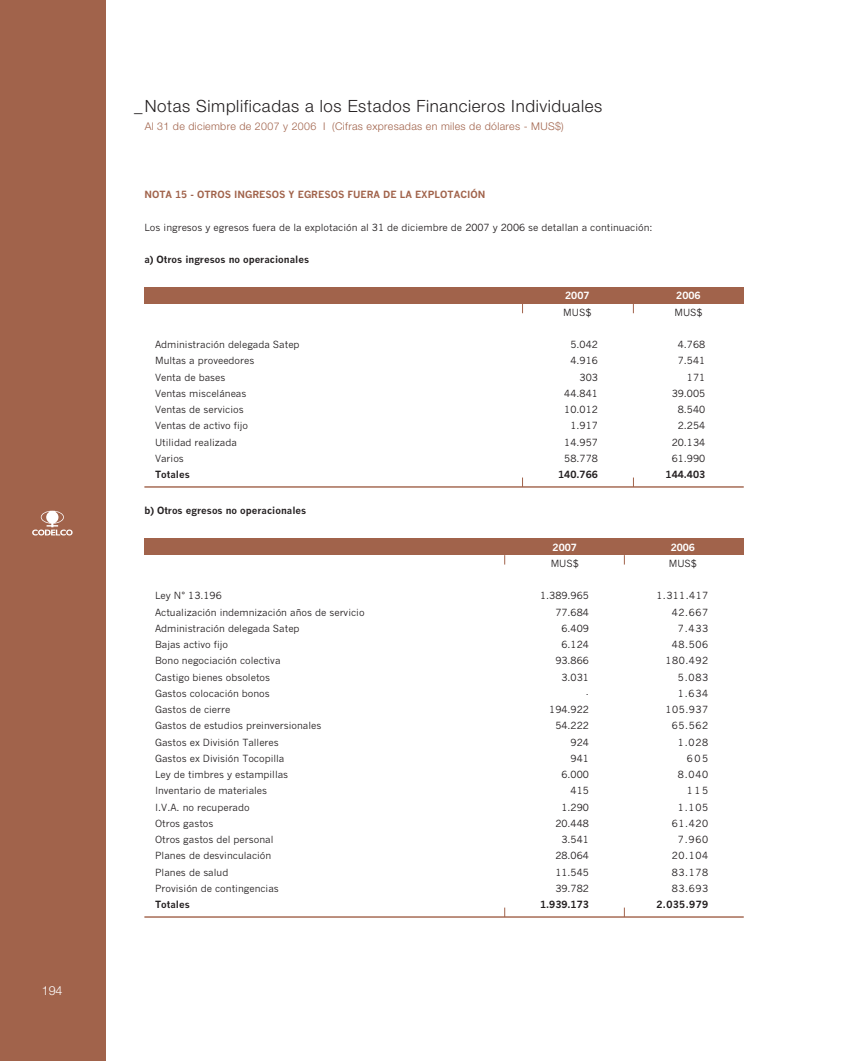
<style>
.page{position:relative;width:849px;height:1061px;background:#fff}
.page>*{position:absolute;margin:0;border:0;box-sizing:border-box;transform-origin:0 0}
.t1{font:300 16.88px "Helvetica Neue LT Std";letter-spacing:.035em;color:#231f20}
.t2{font:300 12.5px "Helvetica Neue LT Std";color:#fff}
.t3{font:300 10.62px "Helvetica Neue LT Std";letter-spacing:.03em;color:#a1634b}
.t4{font:9.75px "News Gothic";color:#231f20}
.t5{font:700 9.75px "News Gothic";color:#231f20}
.t6{font:700 9.75px "News Gothic";color:#a1634b}
.t7{font:700 9.75px "News Gothic";color:#fff}
</style>
<div class="page">
<div style="left:144px;top:287px;width:599px;height:17px;background:#a1634b"></div>
<div style="left:144px;top:539px;width:599px;height:16px;background:#a1634b"></div>
<div style="left:0;top:0;width:105px;height:1061px;background:#a1634b"></div>
<hr style="left:144px;top:486px;width:599px;height:2px;background:#a1634b">
<hr style="left:144px;top:916px;width:599px;height:2px;background:#a1634b">
<svg style="left:32px;top:511px;width:41px;height:24px"></svg>
<p class="t2" style="left:42px;top:986px;width:22px">194</p>
<h1 class="t1" style="left:134px;top:100px;width:469px">_Notas Simplificadas a los Estados Financieros Individuales</h1>
<p class="t3" style="left:145px;top:122px;width:420px">Al 31 de diciembre de 2007 y 2006 I (Cifras expresadas en miles de dólares - MUS$)</p>
<p class="t6" style="left:144px;top:191px;width:342px">NOTA 15 - OTROS INGRESOS Y EGRESOS FUERA DE LA EXPLOTACIÓN</p>
<p class="t4" style="left:144px;top:223px;width:509px">Los ingresos y egresos fuera de la explotación al 31 de diciembre de 2007 y 2006 se detallan a continuación:</p>
<p class="t5" style="left:144px;top:256px;width:166px">a) Otros ingresos no operacionales</p>
<p class="t7" style="left:565px;top:292px;width:26px">2007</p>
<p class="t7" style="left:676px;top:292px;width:26px">2006</p>
<p class="t4" style="left:563px;top:308px;width:30px">MUS$</p>
<p class="t4" style="left:674px;top:308px;width:30px">MUS$</p>
<p class="t4" style="left:155px;top:341px;width:146px">Administración delegada Satep</p>
<p class="t4" style="left:570px;top:341px;width:29px">5.042</p>
<p class="t4" style="left:677px;top:341px;width:29px">4.768</p>
<p class="t4" style="left:155px;top:357px;width:101px">Multas a proveedores</p>
<p class="t4" style="left:570px;top:357px;width:29px">4.916</p>
<p class="t4" style="left:677px;top:357px;width:29px">7.541</p>
<p class="t4" style="left:155px;top:373px;width:72px">Venta de bases</p>
<p class="t4" style="left:579px;top:373px;width:20px">303</p>
<p class="t4" style="left:686px;top:373px;width:20px">171</p>
<p class="t4" style="left:155px;top:390px;width:93px">Ventas misceláneas</p>
<p class="t4" style="left:564px;top:390px;width:35px">44.841</p>
<p class="t4" style="left:671px;top:390px;width:35px">39.005</p>
<p class="t4" style="left:155px;top:406px;width:90px">Ventas de servicios</p>
<p class="t4" style="left:564px;top:406px;width:35px">10.012</p>
<p class="t4" style="left:677px;top:406px;width:29px">8.540</p>
<p class="t4" style="left:155px;top:422px;width:94px">Ventas de activo fijo</p>
<p class="t4" style="left:570px;top:422px;width:29px">1.917</p>
<p class="t4" style="left:677px;top:422px;width:29px">2.254</p>
<p class="t4" style="left:155px;top:438px;width:83px">Utilidad realizada</p>
<p class="t4" style="left:564px;top:438px;width:35px">14.957</p>
<p class="t4" style="left:671px;top:438px;width:35px">20.134</p>
<p class="t4" style="left:155px;top:455px;width:30px">Varios</p>
<p class="t4" style="left:564px;top:455px;width:35px">58.778</p>
<p class="t4" style="left:671px;top:455px;width:35px">61.990</p>
<p class="t5" style="left:155px;top:471px;width:36px">Totales</p>
<p class="t5" style="left:558px;top:471px;width:41px">140.766</p>
<p class="t5" style="left:665px;top:471px;width:41px">144.403</p>
<p class="t5" style="left:144px;top:507px;width:163px">b) Otros egresos no operacionales</p>
<p class="t7" style="left:552px;top:543px;width:26px">2007</p>
<p class="t7" style="left:670px;top:543px;width:26px">2006</p>
<p class="t4" style="left:550px;top:560px;width:30px">MUS$</p>
<p class="t4" style="left:668px;top:560px;width:30px">MUS$</p>
<p class="t4" style="left:155px;top:592px;width:68px">Ley N° 13.196</p>
<p class="t4" style="left:540px;top:592px;width:50px">1.389.965</p>
<p class="t4" style="left:656px;top:592px;width:53px">1.311.417</p>
<p class="t4" style="left:155px;top:608px;width:211px">Actualización indemnización años de servicio</p>
<p class="t4" style="left:555px;top:608px;width:35px">77.684</p>
<p class="t4" style="left:671px;top:608px;width:38px">42.667</p>
<p class="t4" style="left:155px;top:625px;width:146px">Administración delegada Satep</p>
<p class="t4" style="left:561px;top:625px;width:29px">6.409</p>
<p class="t4" style="left:677px;top:625px;width:32px">7.433</p>
<p class="t4" style="left:155px;top:641px;width:74px">Bajas activo fijo</p>
<p class="t4" style="left:561px;top:641px;width:29px">6.124</p>
<p class="t4" style="left:671px;top:641px;width:38px">48.506</p>
<p class="t4" style="left:155px;top:657px;width:127px">Bono negociación colectiva</p>
<p class="t4" style="left:555px;top:657px;width:35px">93.866</p>
<p class="t4" style="left:665px;top:657px;width:44px">180.492</p>
<p class="t4" style="left:155px;top:673px;width:116px">Castigo bienes obsoletos</p>
<p class="t4" style="left:561px;top:673px;width:29px">3.031</p>
<p class="t4" style="left:677px;top:673px;width:32px">5.083</p>
<p class="t4" style="left:155px;top:690px;width:116px">Gastos colocación bonos</p>
<p class="t4" style="left:585px;top:690px;width:5px">-</p>
<p class="t4" style="left:677px;top:690px;width:32px">1.634</p>
<p class="t4" style="left:155px;top:706px;width:77px">Gastos de cierre</p>
<p class="t4" style="left:549px;top:706px;width:41px">194.922</p>
<p class="t4" style="left:665px;top:706px;width:44px">105.937</p>
<p class="t4" style="left:155px;top:722px;width:168px">Gastos de estudios preinversionales</p>
<p class="t4" style="left:555px;top:722px;width:35px">54.222</p>
<p class="t4" style="left:671px;top:722px;width:38px">65.562</p>
<p class="t4" style="left:155px;top:738px;width:125px">Gastos ex División Talleres</p>
<p class="t4" style="left:570px;top:738px;width:20px">924</p>
<p class="t4" style="left:677px;top:738px;width:32px">1.028</p>
<p class="t4" style="left:155px;top:755px;width:131px">Gastos ex División Tocopilla</p>
<p class="t4" style="left:570px;top:755px;width:20px">941</p>
<p class="t4" style="left:686px;top:755px;width:23px">605</p>
<p class="t4" style="left:155px;top:771px;width:135px">Ley de timbres y estampillas</p>
<p class="t4" style="left:561px;top:771px;width:29px">6.000</p>
<p class="t4" style="left:677px;top:771px;width:32px">8.040</p>
<p class="t4" style="left:155px;top:787px;width:114px">Inventario de materiales</p>
<p class="t4" style="left:570px;top:787px;width:20px">415</p>
<p class="t4" style="left:686px;top:787px;width:23px">115</p>
<p class="t4" style="left:155px;top:803px;width:96px">I.V.A. no recuperado</p>
<p class="t4" style="left:561px;top:803px;width:29px">1.290</p>
<p class="t4" style="left:677px;top:803px;width:32px">1.105</p>
<p class="t4" style="left:155px;top:820px;width:60px">Otros gastos</p>
<p class="t4" style="left:555px;top:820px;width:35px">20.448</p>
<p class="t4" style="left:671px;top:820px;width:38px">61.420</p>
<p class="t4" style="left:155px;top:836px;width:120px">Otros gastos del personal</p>
<p class="t4" style="left:561px;top:836px;width:29px">3.541</p>
<p class="t4" style="left:677px;top:836px;width:32px">7.960</p>
<p class="t4" style="left:155px;top:852px;width:118px">Planes de desvinculación</p>
<p class="t4" style="left:555px;top:852px;width:35px">28.064</p>
<p class="t4" style="left:671px;top:852px;width:38px">20.104</p>
<p class="t4" style="left:155px;top:868px;width:75px">Planes de salud</p>
<p class="t4" style="left:555px;top:868px;width:35px">11.545</p>
<p class="t4" style="left:671px;top:868px;width:38px">83.178</p>
<p class="t4" style="left:155px;top:885px;width:125px">Provisión de contingencias</p>
<p class="t4" style="left:555px;top:885px;width:35px">39.782</p>
<p class="t4" style="left:671px;top:885px;width:38px">83.693</p>
<p class="t5" style="left:155px;top:901px;width:36px">Totales</p>
<p class="t5" style="left:540px;top:901px;width:50px">1.939.173</p>
<p class="t5" style="left:656px;top:901px;width:53px">2.035.979</p>
</div>
